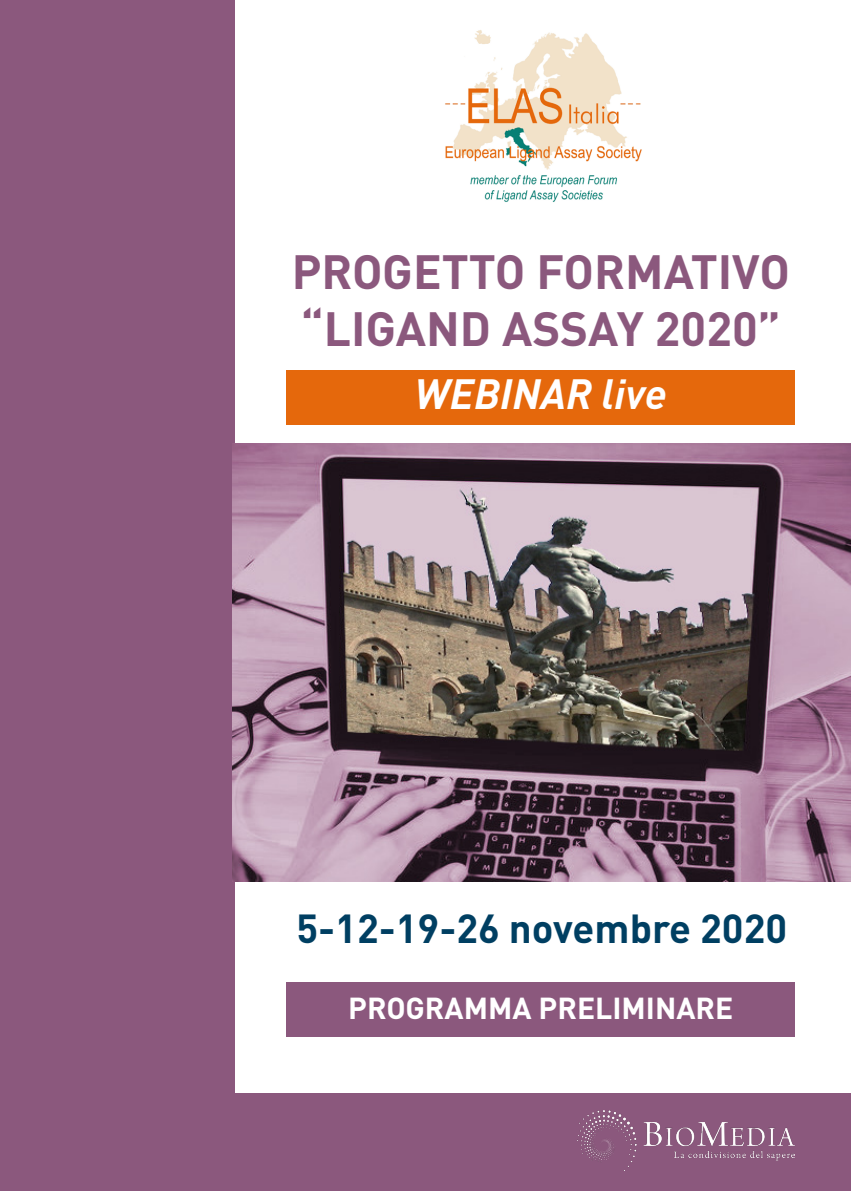
<style>
.page{position:relative;width:851px;height:1191px;background:#fff}
.page>*{position:absolute;margin:0;border:0;box-sizing:border-box;transform-origin:0 0}
.t1{font:700 47.4px "DIN Pro";color:#8b587d}
.t2{font:italic 700 41.8px "DIN Pro";color:#fff}
.t3{font:700 40px "DIN Pro";color:#003f62}
.t4{font:700 30px "DIN Pro";color:#fff}
</style>
<div class="page">
<div style="left:0;top:0;width:234px;height:1191px;background:#8b587d"></div>
<div style="left:0;top:1093px;width:850px;height:98px;background:#8b587d"></div>
<img style="left:445px;top:30px;width:197px;height:172px">
<div style="left:286px;top:370px;width:508px;height:54px;background:#e5680c"></div>
<div style="left:286px;top:982px;width:508px;height:54px;background:#8b587d"></div>
<img style="left:232px;top:444px;width:618px;height:438px">
<img style="left:577px;top:1110px;width:217px;height:57px">
<p class="t1" style="left:292px;top:232px;width:499px">PROGETTO FORMATIVO</p>
<p class="t1" style="left:301px;top:289px;width:481px">“LIGAND ASSAY 2020”</p>
<p class="t2" style="left:414px;top:360px;width:254px">WEBINAR live</p>
<p class="t3" style="left:296px;top:895px;width:492px">5-12-19-26 novembre 2020</p>
<p class="t4" style="left:348px;top:983px;width:386px">PROGRAMMA PRELIMINARE</p>
</div>
